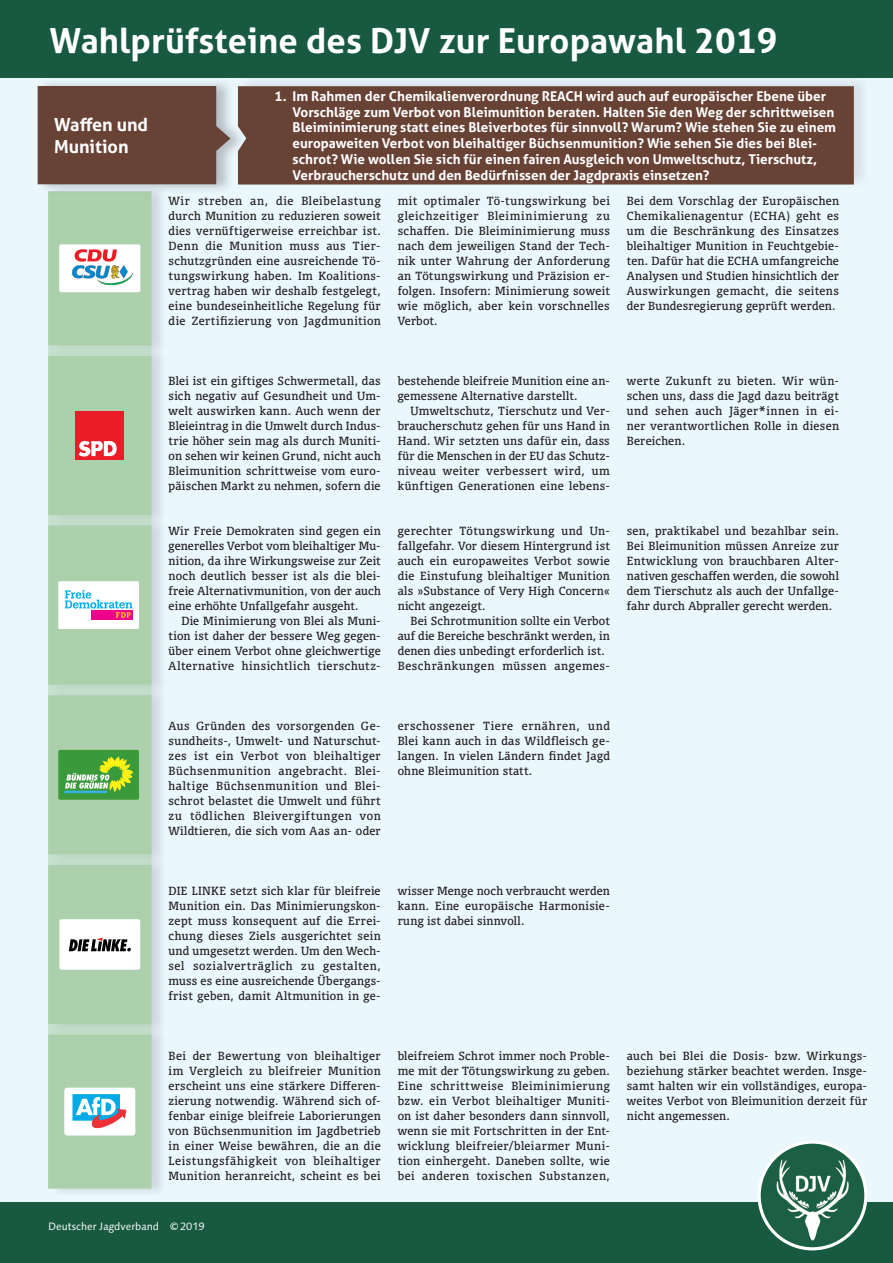
<style>
.page{position:relative;width:893px;height:1263px;background:#eaf7fd}
.page>*{position:absolute;margin:0;border:0;box-sizing:border-box;transform-origin:0 0}
.t1{font:700 34.5px "Aller";letter-spacing:.005em;color:#fff}
.t2{font:700 18px/21.6px "Aller";color:#fff}
.t3{font:700 13.5px/15.8px "Aller";color:#fff}
.t4{font:11.25px/15px "Olsen Pro";letter-spacing:.03em;color:#231f20;text-align:justify}
.t5{font:10.65px "Linotype Syntax";color:#fff}
</style>
<div class="page">
<div style="left:0;top:0;width:893px;height:78px;background:#185a41"></div>
<div style="left:0;top:1203px;width:893px;height:60px;background:#185a41"></div>
<img style="left:759px;top:1142px;width:107px;height:107px;border-radius:53px">
<div style="left:757px;top:1140px;width:110px;height:110px;border:3px solid #fff;border-radius:50%"></div>
<div style="left:48px;top:348px;width:121px;height:177px;background:#231f20;opacity:.26"></div>
<div style="left:48px;top:518px;width:121px;height:177px;background:#231f20;opacity:.26"></div>
<div style="left:48px;top:687px;width:121px;height:178px;background:#231f20;opacity:.26"></div>
<div style="left:48px;top:857px;width:121px;height:177px;background:#231f20;opacity:.26"></div>
<div style="left:48px;top:1027px;width:121px;height:172px;background:#231f20;opacity:.26"></div>
<div style="left:48px;top:184px;width:121px;height:172px;background:#231f20;opacity:.26"></div>
<svg style="left:48px;top:865px;width:104px;height:159px"></svg>
<svg style="left:48px;top:195px;width:104px;height:150px"></svg>
<div style="left:64px;top:265px;width:72px;height:22px;background:#fff"></div>
<img style="left:73px;top:266px;width:60px;height:19px">
<svg style="left:48px;top:356px;width:104px;height:159px"></svg>
<svg style="left:48px;top:1035px;width:104px;height:153px"></svg>
<div style="left:64px;top:1088px;width:71px;height:47px;border:3px solid #fff;border-radius:2px"></div>
<svg style="left:48px;top:526px;width:104px;height:159px"></svg>
<div style="left:58px;top:581px;width:81px;height:48px;border:3px solid #fff"></div>
<svg style="left:48px;top:695px;width:104px;height:159px"></svg>
<div style="left:58px;top:750px;width:81px;height:50px;border:3px solid #3d9a3b"></div>
<div style="left:37px;top:78px;width:210px;height:117px;background:#231f20;opacity:.26"></div>
<div style="left:38px;top:86px;width:192px;height:98px;background:#694236"></div>
<div style="left:237px;top:74px;width:634px;height:117px;background:#231f20;opacity:.1"></div>
<div style="left:238px;top:86px;width:616px;height:99px;background:#694236"></div>
<h1 class="t1" style="left:50px;top:20px;width:729px">Wahlprüfsteine des DJV zur Europawahl 2019</h1>
<h2 class="t2" style="left:54px;top:114px;width:96px">Waffen und<br>Munition</h2>
<p class="t3" style="left:293px;top:88px;width:545px;text-indent:-18px">1. Im Rahmen der Chemikalienverordnung REACH wird auch auf europäischer Ebene über Vorschläge zum Verbot von Bleimunition beraten. Halten Sie den Weg der schrittweisen Bleiminimierung statt eines Bleiverbotes für sinnvoll? Warum? Wie stehen Sie zu einem europaweiten Verbot von bleihaltiger Büchsenmunition? Wie sehen Sie dies bei Blei&shy;schrot? Wie wollen Sie sich für einen fairen Ausgleich von Umweltschutz, Tierschutz, Verbraucherschutz und den Bedürfnissen der Jagdpraxis einsetzen?</p>
<p class="t4" style="left:169px;top:193px;width:214px">Wir streben an, die Bleibelastung durch Munition zu reduzieren soweit dies vernüftigerweise erreichbar ist.<br>Denn die Munition muss aus Tier&shy;schutzgründen eine ausreichende Tö&shy;tungswirkung haben. Im Koalitions&shy;vertrag haben wir deshalb festgelegt, eine bundeseinheitliche Regelung für die Zertifizierung von Jagdmunition</p>
<p class="t4" style="left:398px;top:193px;width:214px">mit optimaler Tö-tungswirkung bei gleichzeitiger Bleiminimierung zu schaffen. Die Bleiminimierung muss nach dem jeweiligen Stand der Tech&shy;nik unter Wahrung der Anforderung an Tötungswirkung und Präzision er&shy;folgen. Insofern: Minimierung soweit wie möglich, aber kein vorschnelles Verbot.</p>
<p class="t4" style="left:627px;top:193px;width:214px">Bei dem Vorschlag der Europäischen Chemikalienagentur (ECHA) geht es um die Beschränkung des Einsatzes bleihaltiger Munition in Feuchtgebie&shy;ten. Dafür hat die ECHA umfangreiche Analysen und Studien hinsichtlich der Auswirkungen gemacht, die seitens der Bundesregierung geprüft werden.</p>
<p class="t4" style="left:169px;top:373px;width:214px">Blei ist ein giftiges Schwermetall, das sich negativ auf Gesundheit und Um&shy;welt auswirken kann. Auch wenn der Bleieintrag in die Umwelt durch Indus&shy;trie höher sein mag als durch Muniti&shy;on sehen wir keinen Grund, nicht auch Bleimunition schrittweise vom euro&shy;päischen Markt zu nehmen, sofern die</p>
<p class="t4" style="left:169px;top:523px;width:214px">Wir Freie Demokraten sind gegen ein generelles Verbot vom bleihaltiger Mu&shy;nition, da ihre Wirkungsweise zur Zeit noch deutlich besser ist als die blei&shy;freie Alternativmunition, von der auch eine erhöhte Unfallgefahr ausgeht.</p>
<p class="t4" style="left:169px;top:613px;width:214px;text-indent:13px">Die Minimierung von Blei als Muni&shy;tion ist daher der bessere Weg gegen&shy;über einem Verbot ohne gleichwertige Alternative hinsichtlich tierschutz-</p>
<p class="t4" style="left:398px;top:373px;width:214px">bestehende bleifreie Munition eine an&shy;gemessene Alternative darstellt.</p>
<p class="t4" style="left:398px;top:403px;width:214px;text-indent:13px">Umweltschutz, Tierschutz und Ver&shy;braucherschutz gehen für uns Hand in Hand. Wir setzten uns dafür ein, dass für die Menschen in der EU das Schutz&shy;niveau weiter verbessert wird, um künftigen Generationen eine lebens-</p>
<p class="t4" style="left:398px;top:523px;width:214px">gerechter Tötungswirkung und Un&shy;fallgefahr. Vor diesem Hintergrund ist auch ein europaweites Verbot sowie die Einstufung bleihaltiger Munition als »Substance of Very High Concern« nicht angezeigt.</p>
<p class="t4" style="left:398px;top:613px;width:214px;text-align:left;text-indent:13px">Bei Schrotmunition sollte ein Verbot auf die Bereiche beschränkt werden, in denen dies unbedingt erforderlich ist.<br>Beschränkungen müssen angemes-</p>
<p class="t4" style="left:627px;top:373px;width:214px">werte Zukunft zu bieten. Wir wün&shy;schen uns, dass die Jagd dazu beiträgt und sehen auch Jäger*innen in ei&shy;ner verantwortlichen Rolle in diesen Bereichen.</p>
<p class="t4" style="left:627px;top:523px;width:214px">sen, praktikabel und bezahlbar sein.<br>Bei Bleimunition müssen Anreize zur Entwicklung von brauchbaren Alter&shy;nativen geschaffen werden, die sowohl dem Tierschutz als auch der Unfallge&shy;fahr durch Abpraller gerecht werden.</p>
<p class="t4" style="left:169px;top:718px;width:214px">Aus Gründen des vorsorgenden Ge&shy;sundheits-, Umwelt- und Naturschut&shy;zes ist ein Verbot von bleihaltiger Büchsenmunition angebracht. Blei&shy;haltige Büchsenmunition und Blei&shy;schrot belastet die Umwelt und führt zu tödlichen Bleivergiftungen von Wildtieren, die sich vom Aas an- oder</p>
<p class="t4" style="left:398px;top:718px;width:214px">erschossener Tiere ernähren, und Blei kann auch in das Wildfleisch ge&shy;langen. In vielen Ländern findet Jagd ohne Bleimunition statt.</p>
<p class="t4" style="left:169px;top:883px;width:214px">DIE LINKE setzt sich klar für bleifreie Munition ein. Das Minimierungskon&shy;zept muss konsequent auf die Errei&shy;chung dieses Ziels ausgerichtet sein und umgesetzt werden. Um den Wech&shy;sel sozialverträglich zu gestalten, muss es eine ausreichende Übergangs&shy;frist geben, damit Altmunition in ge-</p>
<p class="t4" style="left:398px;top:883px;width:214px">wisser Menge noch verbraucht werden kann. Eine europäische Harmonisie&shy;rung ist dabei sinnvoll.</p>
<p class="t4" style="left:169px;top:1048px;width:214px">Bei der Bewertung von bleihaltiger im Vergleich zu bleifreier Munition erscheint uns eine stärkere Differen&shy;zierung notwendig. Während sich of&shy;fenbar einige bleifreie Laborierungen von Büchsenmunition im Jagdbetrieb in einer Weise bewähren, die an die Leistungsfähigkeit von bleihaltiger Munition heranreicht, scheint es bei</p>
<p class="t4" style="left:398px;top:1048px;width:214px">bleifreiem Schrot immer noch Proble&shy;me mit der Tötungswirkung zu geben.<br>Eine schrittweise Bleiminimierung bzw. ein Verbot bleihaltiger Muniti&shy;on ist daher besonders dann sinnvoll, wenn sie mit Fortschritten in der Ent&shy;wicklung bleifreier/bleiarmer Muni&shy;tion einhergeht. Daneben sollte, wie bei anderen toxischen Substanzen,</p>
<p class="t4" style="left:627px;top:1048px;width:242px">auch bei Blei die Dosis- bzw. Wirkungs&shy;beziehung stärker beachtet werden. Insge&shy;samt halten wir ein vollständiges, europa&shy;weites Verbot von Bleimunition derzeit für nicht angemessen.</p>
<p class="t5" style="left:48px;top:1220px;width:158px">Deutscher Jagdverband © 2019</p>
</div>
